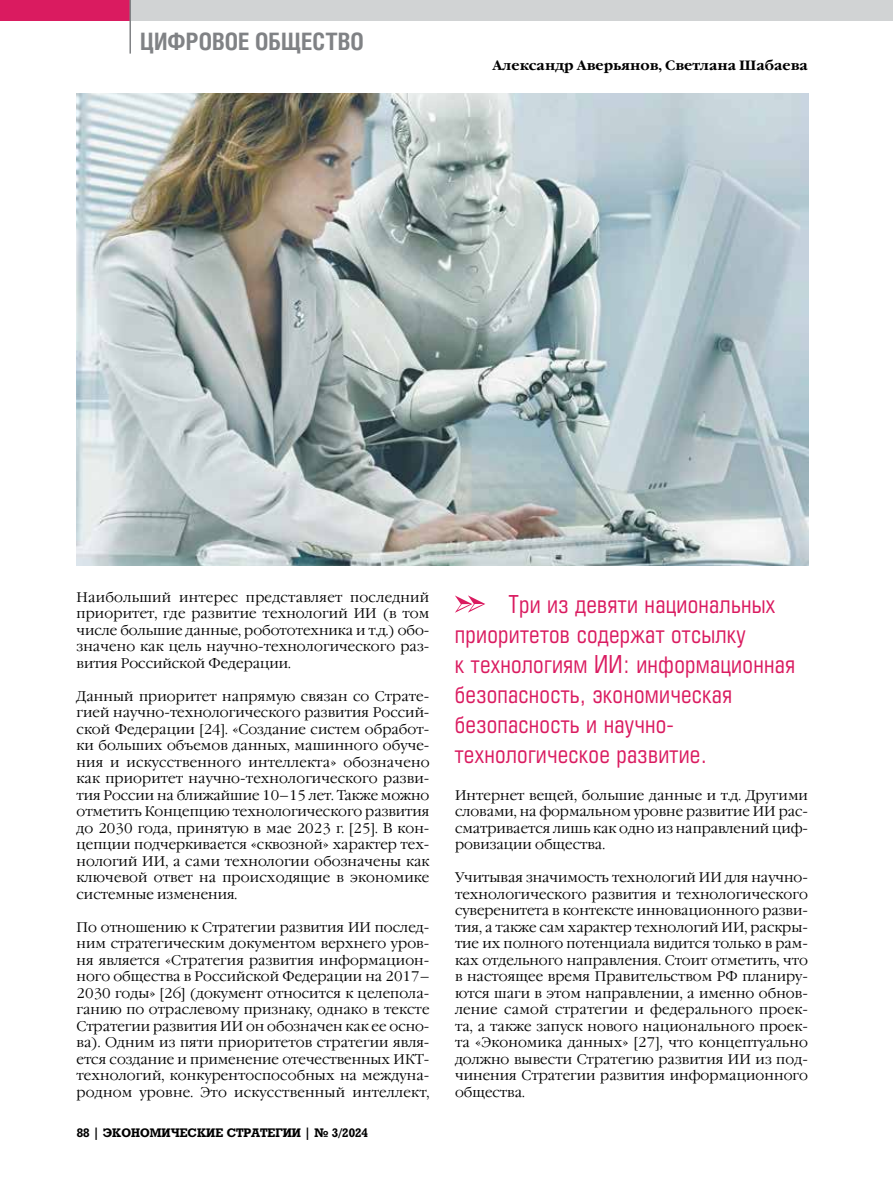
<style>
.page{position:relative;width:893px;height:1191px;background:#fff}
.page>*{position:absolute;margin:0;border:0;box-sizing:border-box;transform-origin:0 0}
.t1{font:24px/30px "Europe Condensed C";letter-spacing:.01em;color:#da1b60}
.t2{font:700 24px "Helios Cond C";letter-spacing:.005em;color:#808285}
.t3{font:13.95px/16.5px "Garamond C";letter-spacing:.005em;color:#000;text-align:justify}
.t4{font:700 13.5px "Garamond C";color:#000}
.t5{font:700 12px "Rodeo C";color:#000}
</style>
<div class="page">
<div style="left:0;top:0;width:893px;height:21px;background:#d1d3d4"></div>
<div style="left:0;top:0;width:130px;height:21px;background:#da1b60"></div>
<hr style="left:129px;top:0;width:2px;height:54px;background:#808285">
<img style="left:77px;top:94px;width:731px;height:472px">
<svg style="left:455px;top:595px;width:30px;height:18px"></svg>
<h1 class="t2" style="left:140px;top:27px;width:225px">ЦИФРОВОЕ ОБЩЕСТВО</h1>
<p class="t4" style="left:493px;top:58px;width:317px">Александр Аверьянов, Светлана Шабаева</p>
<p class="t3" style="left:77px;top:589px;width:354px">Наибольший интерес представляет последний приоритет, где развитие технологий ИИ (в том числе большие данные, робототехника и т.д.) обо&shy;значено как цель научно-технологического раз&shy;вития Российской Федерации.</p>
<p class="t3" style="left:77px;top:688px;width:355px">Данный приоритет напрямую связан со Страте&shy;гией научно-технологического развития Россий&shy;ской Федерации [24]. «Создание систем обработ&shy;ки больших объемов данных, машинного обуче&shy;ния и искусственного интеллекта» обозначено как приоритет научно-технологического разви&shy;тия России на ближайшие 10–15 лет. Также можно отметить Концепцию технологического развития до 2030 года, принятую в мае 2023 г. [25]. В кон&shy;цепции подчеркивается «сквозной» характер тех&shy;нологий ИИ, а сами технологии обозначены как ключевой ответ на происходящие в экономике системные изменения.</p>
<p class="t3" style="left:77px;top:919px;width:354px">По отношению к Стратегии развития ИИ послед&shy;ним стратегическим документом верхнего уров&shy;ня является «Стратегия развития информацион&shy;ного общества в Российской Федерации на 2017– 2030 годы» [26] (документ относится к целепола&shy;ганию по отраслевому признаку, однако в тексте Стратегии развития ИИ он обозначен как ее осно&shy;ва). Одним из пяти приоритетов стратегии явля&shy;ется создание и применение отечественных ИКТ&shy;технологий, конкурентоспособных на междуна&shy;родном уровне. Это искусственный интеллект,</p>
<p class="t5" style="left:77px;top:1125px;width:293px">88 | ЭКОНОМИЧЕСКИЕ СТРАТЕГИИ | № 3/2024</p>
<h1 class="t1" style="left:455px;top:589px;width:342px;text-indent:54px">Три из девяти национальных приоритетов содержат отсылку<br>к технологиям ИИ: информационная безопасность, экономическая безопасность и научно&shy;технологическое развитие.</h1>
<p class="t3" style="left:455px;top:787px;width:354px">Интернет вещей, большие данные и т.д. Другими словами, на формальном уровне развитие ИИ рас&shy;сматривается лишь как одно из направлений циф&shy;ровизации общества.</p>
<p class="t3" style="left:455px;top:869px;width:354px">Учитывая значимость технологий ИИ для научно&shy;технологического развития и технологического суверенитета в контексте инновационного разви&shy;тия, а также сам характер технологий ИИ, раскры&shy;тие их полного потенциала видится только в рам&shy;ках отдельного направления. Стоит отметить, что в настоящее время Правительством РФ планиру&shy;ются шаги в этом направлении, а именно обнов&shy;ление самой стратегии и федерального проек&shy;та, а также запуск нового национального проек&shy;та «Экономика данных» [27], что концептуально должно вывести Стратегию развития ИИ из под&shy;чинения Стратегии развития информационного общества.</p>
</div>
